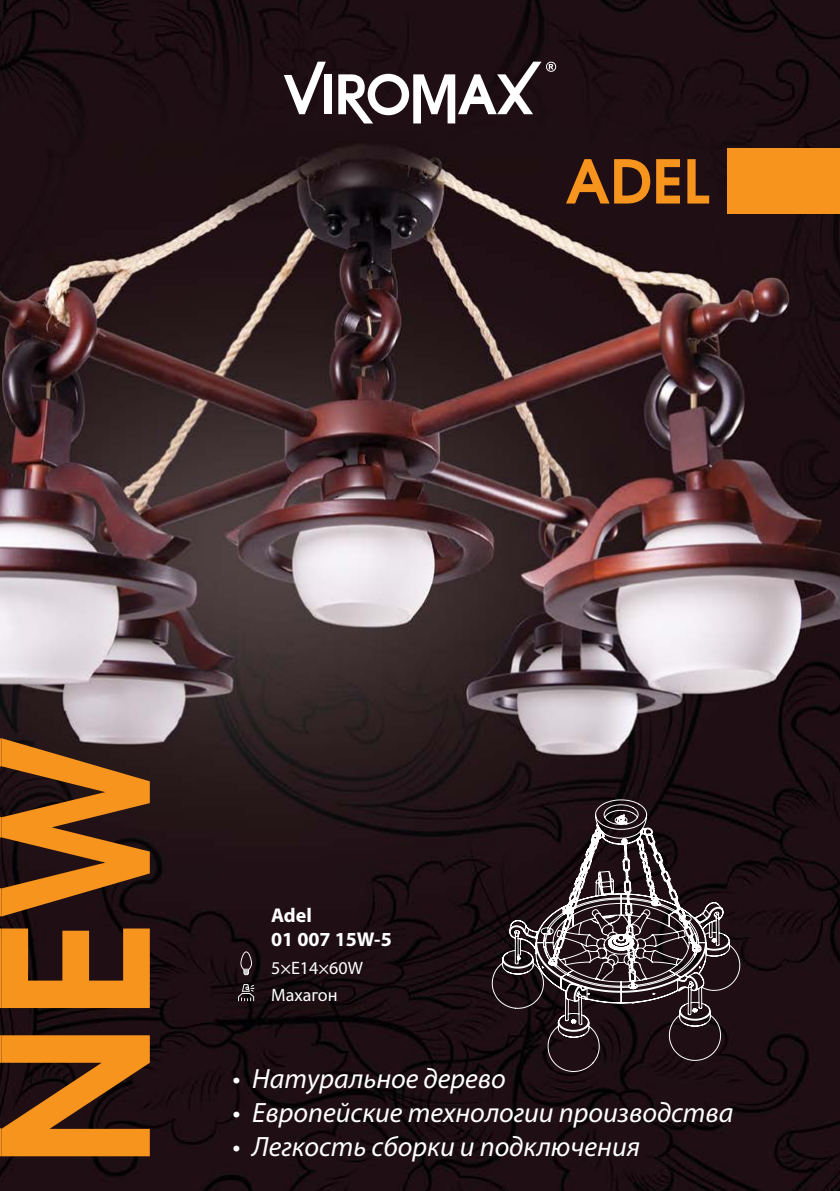
<style>
.page{position:relative;width:840px;height:1191px;background:#fff}
.page>*{position:absolute;margin:0;border:0;box-sizing:border-box;transform-origin:0 0}
.t1{font:700 200.2px "Avant Garde Gothic C";color:#f7941e}
.t2{font:700 60px "Avant Garde Gothic C";color:#f7941e}
.t3{font:italic 28px "Myriad Pro";color:#fff}
.t4{font:700 20px/24px "Myriad Pro";color:#fff}
.t5{font:18px/27.2px "Myriad Pro";color:#fff}
</style>
<div class="page">
<img style="left:0;top:0;width:839px;height:1191px">
<svg style="left:492px;top:799px;width:247px;height:272px;background:#3a2d32"></svg>
<svg style="left:240px;top:951px;width:12px;height:24px"></svg>
<svg style="left:238px;top:984px;width:16px;height:17px"></svg>
<svg style="left:283px;top:62px;width:42px;height:52px"></svg>
<div style="left:324px;top:74px;width:7px;height:40px;background:#fff"></div>
<svg style="left:338px;top:62px;width:218px;height:61px"></svg>
<div style="left:726px;top:148px;width:113px;height:66px;background:#f7941e"></div>
<h2 class="t2" style="left:565px;top:145px;width:145px">ADEL</h2>
<h1 class="t1" style="left:-47px;top:1170px;width:434px;rotate:-90deg">NEW</h1>
<p class="t4" style="left:271px;top:903px;width:122px">Adel<br>01 007 15W-5</p>
<p class="t5" style="left:271px;top:953px;width:93px">5×E14×60W<br>Махагон</p>
<p class="t3" style="left:232px;top:1061px;width:275px">• Натуральное дерево</p>
<p class="t3" style="left:232px;top:1095px;width:502px">• Европейские технологии производства</p>
<p class="t3" style="left:232px;top:1128px;width:409px">• Легкость сборки и подключения</p>
</div>
